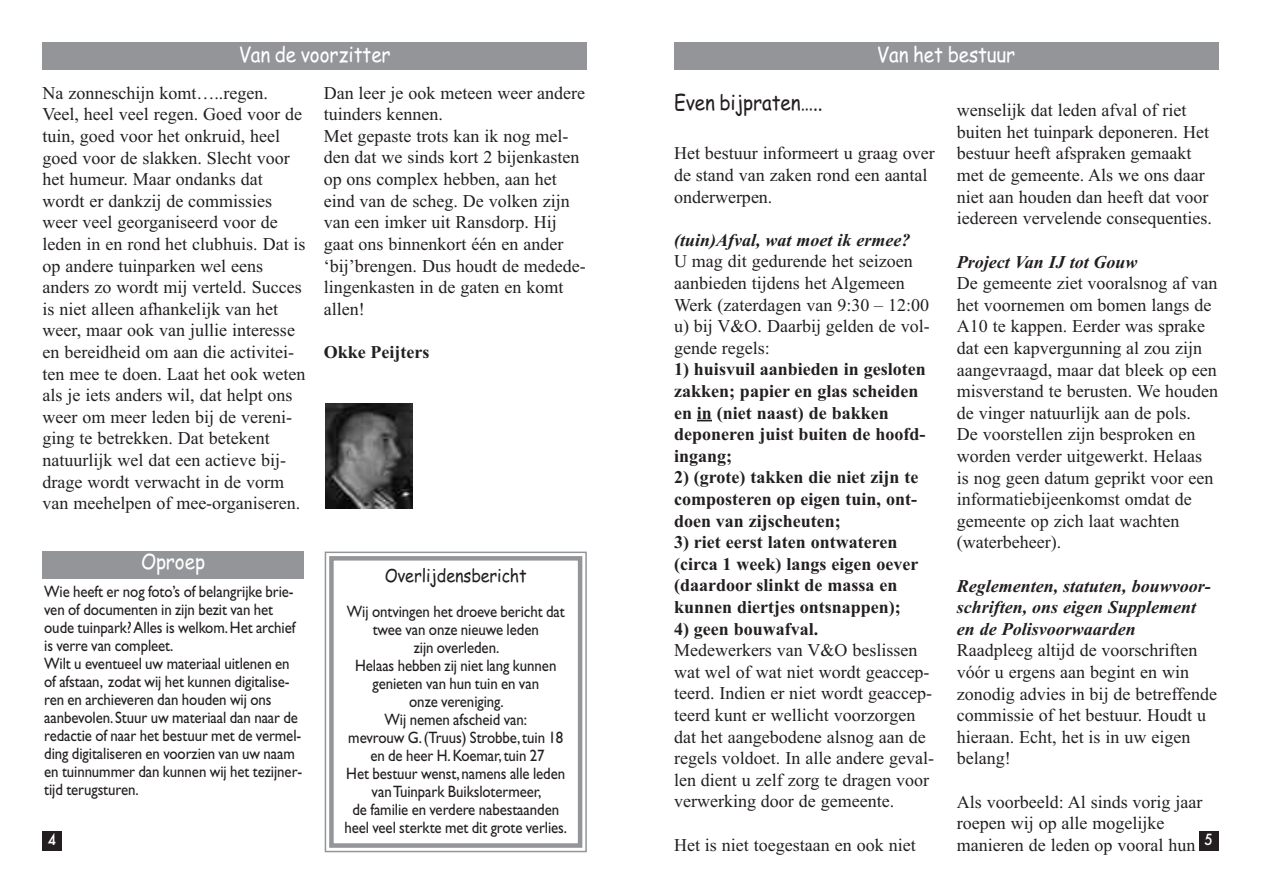
<style>
.page{position:relative;width:1263px;height:893px;background:#fff}
.page>*{position:absolute;margin:0;border:0;box-sizing:border-box;transform-origin:0 0}
.t1{font:21px "Comic Sans MS";letter-spacing:-.005em;color:#fff;scale:.9 1}
.t2{font:21px "Comic Sans MS";letter-spacing:-.005em;color:#231f20;scale:.9 1}
.t3{font:18px/21.6px "Times New Roman";color:#231f20}
.t4{font:700 18px/21.6px "Times New Roman";color:#231f20}
.t5{font:italic 700 18px/21.6px "Times New Roman";color:#231f20}
.t6{font:18px "Comic Sans MS";letter-spacing:-.005em;color:#231f20;scale:.9 1}
.t7{font:16.5px/18px "Gill Sans";letter-spacing:-.005em;color:#231f20;text-align:center;scale:.9 1}
.t8{font:500 15px "Futura";color:#fff;scale:.9 1}
</style>
<div class="page">
<svg style="left:697px;top:420px;width:15px;height:1px"></svg>
<div style="left:1199px;top:831px;width:19px;height:19px;background:#231f20"></div>
<div style="left:674px;top:43px;width:544px;height:27px;background:#939598"></div>
<div style="left:43px;top:43px;width:544px;height:27px;background:#939598"></div>
<img style="left:325px;top:403px;width:87px;height:105px">
<div style="left:325px;top:552px;width:262px;height:300px;border:2px solid #939598"></div>
<div style="left:329px;top:556px;width:253px;height:292px;border:4px solid #939598"></div>
<div style="left:43px;top:551px;width:261px;height:27px;background:#939598"></div>
<div style="left:43px;top:831px;width:19px;height:19px;background:#231f20"></div>
<p class="t1" style="left:239px;top:43px;width:170px">Van de voorzitter</p>
<p class="t1" style="left:877px;top:43px;width:155px">Van het bestuur</p>
<p class="t3" style="left:43px;top:82px;width:265px">Na zonneschijn komt…..regen.<br>Veel, heel veel regen. Goed voor de tuin, goed voor het onkruid, heel goed voor de slakken. Slecht voor het humeur. Maar ondanks dat wordt er dankzij de commissies weer veel georganiseerd voor de leden in en rond het clubhuis. Dat is op andere tuinparken wel eens anders zo wordt mij verteld. Succes is niet alleen afhankelijk van het weer, maar ook van jullie interesse en bereidheid om aan die activitei&shy;ten mee te doen. Laat het ook weten als je iets anders wil, dat helpt ons weer om meer leden bij de vereni&shy;ging te betrekken. Dat betekent natuurlijk wel dat een actieve bij&shy;drage wordt verwacht in de vorm van meehelpen of mee-organiseren.</p>
<p class="t3" style="left:324px;top:82px;width:264px">Dan leer je ook meteen weer andere tuinders kennen.<br>Met gepaste trots kan ik nog mel&shy;den dat we sinds kort 2 bijenkasten op ons complex hebben, aan het eind van de scheg. De volken zijn van een imker uit Ransdorp. Hij gaat ons binnenkort één en ander ‘bij’brengen. Dus houdt de medede&shy;lingenkasten in de gaten en komt allen!</p>
<p class="t2" style="left:674px;top:91px;width:167px">Even bijpraten…..</p>
<p class="t3" style="left:674px;top:142px;width:262px">Het bestuur informeert u graag over de stand van zaken rond een aantal onderwerpen.</p>
<p class="t5" style="left:674px;top:229px;width:238px">(tuin)Afval, wat moet ik ermee?</p>
<p class="t3" style="left:674px;top:250px;width:257px">U mag dit gedurende het seizoen aanbieden tijdens het Algemeen<br>Werk (zaterdagen van 9:30 – 12:00 u) bij V&amp;O. Daarbij gelden de vol&shy;gende regels:</p>
<p class="t4" style="left:674px;top:358px;width:253px">1) huisvuil aanbieden in gesloten zakken; papier en glas scheiden en in (niet naast) de bakken deponeren juist buiten de hoofd&shy;ingang;</p>
<p class="t4" style="left:674px;top:466px;width:246px;text-align:justify">2) (grote) takken die niet zijn te composteren op eigen tuin, ont&shy;doen van zijscheuten;</p>
<p class="t4" style="left:674px;top:531px;width:246px">3) riet eerst laten ontwateren (circa 1 week) langs eigen oever (daardoor slinkt de massa en kunnen diertjes ontsnappen);</p>
<p class="t4" style="left:674px;top:618px;width:146px">4) geen bouwafval.</p>
<p class="t3" style="left:674px;top:639px;width:262px">Medewerkers van V&amp;O beslissen wat wel of wat niet wordt geaccep&shy;teerd. Indien er niet wordt geaccep&shy;teerd kunt er wellicht voorzorgen dat het aangebodene alsnog aan de regels voldoet. In alle andere geval&shy;len dient u zelf zorg te dragen voor verwerking door de gemeente.</p>
<p class="t3" style="left:674px;top:834px;width:243px">Het is niet toegestaan en ook niet</p>
<p class="t3" style="left:957px;top:99px;width:257px">wenselijk dat leden afval of riet buiten het tuinpark deponeren. Het bestuur heeft afspraken gemaakt met de gemeente. Als we ons daar niet aan houden dan heeft dat voor iedereen vervelende consequenties.</p>
<p class="t5" style="left:957px;top:250px;width:182px">Project Van IJ tot Gouw</p>
<p class="t3" style="left:957px;top:272px;width:263px">De gemeente ziet vooralsnog af van het voornemen om bomen langs de<br>A10 te kappen. Eerder was sprake dat een kapvergunning al zou zijn aangevraagd, maar dat bleek op een misverstand te berusten. We houden de vinger natuurlijk aan de pols.<br>De voorstellen zijn besproken en worden verder uitgewerkt. Helaas is nog geen datum geprikt voor een informatiebijeenkomst omdat de gemeente op zich laat wachten (waterbeheer).</p>
<p class="t5" style="left:957px;top:574px;width:254px">Reglementen, statuten, bouwvoor&shy;schriften, ons eigen Supplement en de Polisvoorwaarden</p>
<p class="t3" style="left:957px;top:639px;width:262px">Raadpleeg altijd de voorschriften vóór u ergens aan begint en win zonodig advies in bij de betreffende commissie of het bestuur. Houdt u hieraan. Echt, het is in uw eigen belang!</p>
<p class="t3" style="left:957px;top:790px;width:258px">Als voorbeeld: Al sinds vorig jaar roepen wij op alle mogelijke manieren de leden op vooral hun <sup>5</sup></p>
<p class="t4" style="left:324px;top:341px;width:107px">Okke Peijters</p>
<p class="t1" style="left:141px;top:549px;width:73px">Oproep</p>
<p class="t6" style="left:385px;top:565px;width:159px">Overlijdensbericht</p>
<p class="t7" style="left:344px;top:603px;width:249px">Wij ontvingen het droeve bericht dat twee van onze nieuwe leden<br>zijn overleden.<br>Helaas hebben zij niet lang kunnen genieten van hun tuin en van<br>onze vereniging.<br>Wij nemen afscheid van:<br>mevrouw G.(Truus) Strobbe,tuin 18 en de heer H.Koemar,tuin 27<br>Het bestuur wenst, namens alle leden vanTuinpark Buikslotermeer,<br>de familie en verdere nabestaanden heel veel sterkte met dit grote verlies.</p>
<p class="t7" style="left:44px;top:584px;width:288px;text-align:left">Wie heeft er nog foto’s of belangrijke brie&shy;ven of documenten in zijn bezit van het oude tuinpark?Alles is welkom.Het archief is verre van compleet.<br>Wilt u eventueel uw materiaal uitlenen en of afstaan, zodat wij het kunnen digitalise&shy;ren en archieveren dan houden wij ons aanbevolen. Stuur uw materiaal dan naar de redactie of naar het bestuur met de vermel&shy;ding digitaliseren en voorzien van uw naam en tuinnummer dan kunnen wij het tezijner&shy;tijd terugsturen.</p>
<p class="t8" style="left:48px;top:831px;width:11px">4</p>
</div>
